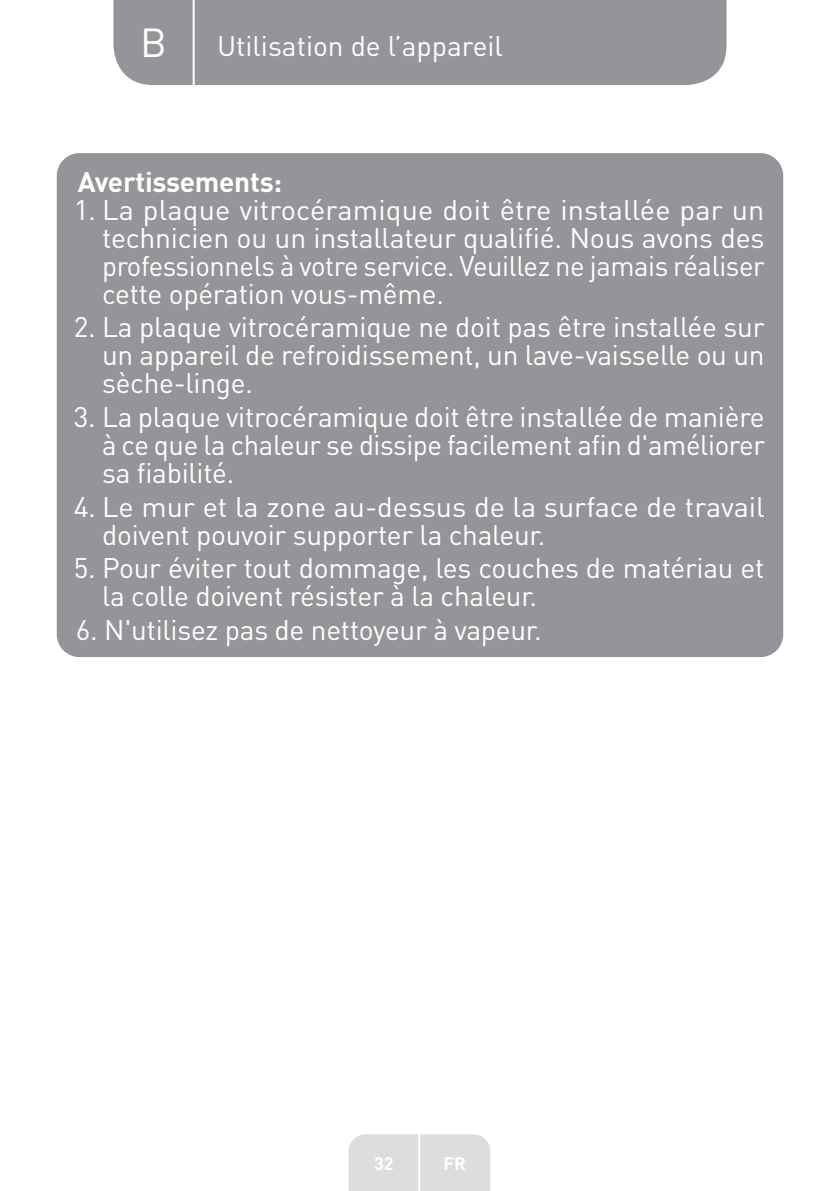
<style>
.page{position:relative;width:840px;height:1191px;background:#fff}
.page>*{position:absolute;margin:0;border:0;box-sizing:border-box;transform-origin:0 0}
.t1{font:40px "DIN Pro";color:#fff}
.t2{font:28px/28px "DIN Pro";letter-spacing:-.01em;color:#fff;text-align:justify}
.t3{font:700 28px "DIN Pro";letter-spacing:-.01em;color:#fff}
.t4{font:700 18px "DIN Pro";color:#fff}
</style>
<div class="page">
<div style="left:113px;top:0;width:613px;height:85px;background:#939598"></div>
<div style="left:348px;top:1134px;width:142px;height:57px;background:#dcdddf"></div>
<hr style="left:418px;top:1111px;width:2px;height:80px;background:#fff">
<hr style="left:192px;top:0;width:2px;height:88px;background:#fff">
<div style="left:57px;top:153px;width:725px;height:504px;background:#939598;border-radius:23px"></div>
<h1 class="t1" style="left:140px;top:15px;width:28px">B</h1>
<p class="t2" style="left:217px;top:31px;width:287px">Utilisation de l’appareil</p>
<p class="t3" style="left:78px;top:162px;width:206px">Avertissements:</p>
<p class="t2" style="left:102px;top:194px;width:663px;text-indent:-28px">1. La plaque vitrocéramique doit être installée par un technicien ou un installateur qualifié. Nous avons des professionnels à votre service. Veuillez ne jamais réaliser cette opération vous-même.</p>
<p class="t2" style="left:102px;top:312px;width:663px;text-indent:-28px">2. La plaque vitrocéramique ne doit pas être installée sur un appareil de refroidissement, un lave-vaisselle ou un sèche-linge.</p>
<p class="t2" style="left:102px;top:402px;width:664px;text-indent:-28px">3. La plaque vitrocéramique doit être installée de manière à ce que la chaleur se dissipe facilement afin d'améliorer sa fiabilité.</p>
<p class="t2" style="left:102px;top:491px;width:663px;text-indent:-28px">4. Le mur et la zone au-dessus de la surface de travail doivent pouvoir supporter la chaleur.</p>
<p class="t2" style="left:102px;top:553px;width:663px;text-indent:-28px">5. Pour éviter tout dommage, les couches de matériau et la colle doivent résister à la chaleur.</p>
<p class="t2" style="left:76px;top:615px;width:467px">6. N'utilisez pas de nettoyeur à vapeur.</p>
<p class="t4" style="left:374px;top:1150px;width:21px">32</p>
<p class="t4" style="left:443px;top:1150px;width:24px">FR</p>
</div>
